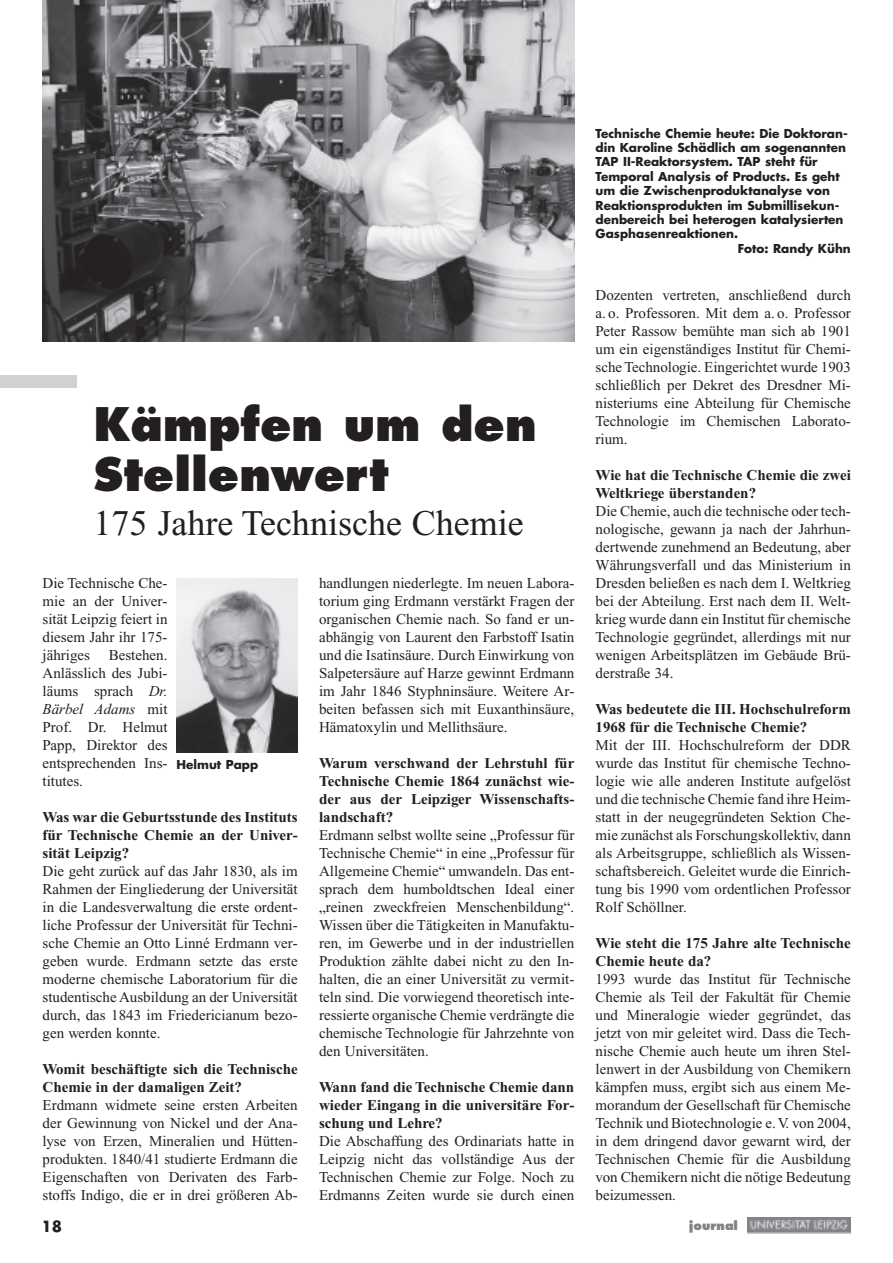
<style>
.page{position:relative;width:893px;height:1263px;background:#fff}
.page>*{position:absolute;margin:0;border:0;box-sizing:border-box;transform-origin:0 0}
.t1{font:800 45px/50.4px "Futura";color:#231f20}
.t2{font:36px "Times New Roman";color:#231f20}
.t3{font:15px/18px "Times New Roman";color:#231f20;text-align:justify}
.t4{font:700 15px/18px "Times New Roman";color:#231f20}
.t5{font:700 15px "Futura";color:#231f20}
.t6{font:700 12px "Futura";color:#231f20}
.t7{font:800 12px "Futura";color:#808285}
.s1{font-style:italic}
</style>
<div class="page">
<div style="left:747px;top:1218px;width:103px;height:16px;background:#c7c8ca"></div>
<img style="left:747px;top:1218px;width:103px;height:15px">
<div style="left:0;top:375px;width:77px;height:13px;background:#d1d2d4"></div>
<img style="left:43px;top:0;width:531px;height:341px">
<img style="left:176px;top:578px;width:122px;height:175px">
<h1 class="t1" style="left:94px;top:403px;width:444px">Kämpfen um den<br>Stellenwert</h1>
<h2 class="t2" style="left:94px;top:510px;width:432px">175 Jahre Technische Chemie</h2>
<p class="t3" style="left:43px;top:575px;width:126px">Die Technische Che&shy;mie an der Univer&shy;sität Leipzig feiert in diesem Jahr ihr 175- jähriges Bestehen.<br>Anlässlich des Jubi&shy;läums sprach <span class="s1">Dr.<br>Bärbel Adams</span> mit Prof. Dr. Helmut Papp, Direktor des entsprechenden Ins&shy;titutes.</p>
<p class="t4" style="left:43px;top:809px;width:257px;text-align:justify">Was war die Geburtsstunde des Instituts für Technische Chemie an der Univer&shy;sität Leipzig?</p>
<p class="t3" style="left:43px;top:863px;width:257px">Die geht zurück auf das Jahr 1830, als im Rahmen der Eingliederung der Universität in die Landesverwaltung die erste ordent&shy;liche Professur der Universität für Techni&shy;sche Chemie an Otto Linné Erdmann ver&shy;geben wurde. Erdmann setzte das erste moderne chemische Laboratorium für die studentische Ausbildung an der Universität durch, das 1843 im Friedericianum bezo&shy;gen werden konnte.</p>
<p class="t4" style="left:43px;top:1061px;width:257px">Womit beschäftigte sich die Technische<br>Chemie in der damaligen Zeit?</p>
<p class="t3" style="left:43px;top:1097px;width:257px">Erdmann widmete seine ersten Arbeiten der Gewinnung von Nickel und der Ana&shy;lyse von Erzen, Mineralien und Hütten&shy;produkten. 1840/41 studierte Erdmann die Eigenschaften von Derivaten des Farb&shy;stoffs Indigo, die er in drei größeren Ab-</p>
<p class="t6" style="left:176px;top:759px;width:83px">Helmut Papp</p>
<p class="t3" style="left:319px;top:575px;width:257px">handlungen niederlegte. Im neuen Labora&shy;torium ging Erdmann verstärkt Fragen der organischen Chemie nach. So fand er un&shy;abhängig von Laurent den Farbstoff Isatin und die Isatinsäure. Durch Einwirkung von Salpetersäure auf Harze gewinnt Erdmann im Jahr 1846 Styphninsäure. Weitere Ar&shy;beiten befassen sich mit Euxanthinsäure, Hämatoxylin und Mellithsäure.</p>
<p class="t4" style="left:319px;top:755px;width:257px;text-align:justify">Warum verschwand der Lehrstuhl für Technische Chemie 1864 zunächst wie&shy;der aus der Leipziger Wissenschafts&shy;landschaft?</p>
<p class="t3" style="left:319px;top:827px;width:257px">Erdmann selbst wollte seine „Professur für Technische Chemie“ in eine „Professur für Allgemeine Chemie“ umwandeln. Das ent&shy;sprach dem humboldtschen Ideal einer „reinen zweckfreien Menschenbildung“.<br>Wissen über die Tätigkeiten in Manufaktu&shy;ren, im Gewerbe und in der industriellen Produktion zählte dabei nicht zu den In&shy;halten, die an einer Universität zu vermit&shy;teln sind. Die vorwiegend theoretisch inte&shy;ressierte organische Chemie verdrängte die chemische Technologie für Jahrzehnte von den Universitäten.</p>
<p class="t4" style="left:319px;top:1079px;width:257px;text-align:justify">Wann fand die Technische Chemie dann wieder Eingang in die universitäre For&shy;schung und Lehre?</p>
<p class="t3" style="left:319px;top:1133px;width:257px">Die Abschaffung des Ordinariats hatte in Leipzig nicht das vollständige Aus der Technischen Chemie zur Folge. Noch zu Erdmanns Zeiten wurde sie durch einen</p>
<p class="t6" style="left:595px;top:128px;width:253px">Technische Chemie heute: Die Doktoran-</p>
<p class="t6" style="left:595px;top:142px;width:252px">din Karoline Schädlich am sogenannten</p>
<p class="t6" style="left:595px;top:156px;width:223px">TAP II-Reaktorsystem. TAP steht für</p>
<p class="t6" style="left:595px;top:171px;width:246px">Temporal Analysis of Products. Es geht</p>
<p class="t6" style="left:595px;top:185px;width:236px">um die Zwischenproduktanalyse von</p>
<p class="t6" style="left:595px;top:200px;width:245px">Reaktionsprodukten im Submillisekun-</p>
<p class="t6" style="left:595px;top:214px;width:249px">denbereich bei heterogen katalysierten</p>
<p class="t6" style="left:595px;top:228px;width:144px">Gasphasenreaktionen.</p>
<p class="t6" style="left:737px;top:243px;width:115px">Foto: Randy Kühn</p>
<p class="t3" style="left:595px;top:287px;width:257px">Dozenten vertreten, anschließend durch a. o. Professoren. Mit dem a. o. Professor Peter Rassow bemühte man sich ab 1901 um ein eigenständiges Institut für Chemi&shy;sche Technologie. Eingerichtet wurde 1903 schließlich per Dekret des Dresdner Mi&shy;nisteriums eine Abteilung für Chemische Technologie im Chemischen Laborato&shy;rium.</p>
<p class="t4" style="left:595px;top:467px;width:257px">Wie hat die Technische Chemie die zwei<br>Weltkriege überstanden?</p>
<p class="t3" style="left:595px;top:503px;width:257px">Die Chemie, auch die technische oder tech&shy;nologische, gewann ja nach der Jahrhun&shy;dertwende zunehmend an Bedeutung, aber Währungsverfall und das Ministerium in Dresden beließen es nach dem I. Weltkrieg bei der Abteilung. Erst nach dem II. Welt&shy;krieg wurde dann ein Institut für chemische Technologie gegründet, allerdings mit nur wenigen Arbeitsplätzen im Gebäude Brü&shy;derstraße 34.</p>
<p class="t4" style="left:595px;top:701px;width:257px">Was bedeutete die III. Hochschulreform<br>1968 für die Technische Chemie?</p>
<p class="t3" style="left:595px;top:737px;width:257px">Mit der III. Hochschulreform der DDR wurde das Institut für chemische Techno&shy;logie wie alle anderen Institute aufgelöst und die technische Chemie fand ihre Heim&shy;statt in der neugegründeten Sektion Che&shy;mie zunächst als Forschungskollektiv, dann als Arbeitsgruppe, schließlich als Wissen&shy;schaftsbereich. Geleitet wurde die Einrich&shy;tung bis 1990 vom ordentlichen Professor Rolf Schöllner.</p>
<p class="t4" style="left:595px;top:935px;width:257px">Wie steht die 175 Jahre alte Technische<br>Chemie heute da?</p>
<p class="t3" style="left:595px;top:971px;width:257px">1993 wurde das Institut für Technische Chemie als Teil der Fakultät für Chemie und Mineralogie wieder gegründet, das jetzt von mir geleitet wird. Dass die Tech&shy;nische Chemie auch heute um ihren Stel&shy;lenwert in der Ausbildung von Chemikern kämpfen muss, ergibt sich aus einem Me&shy;morandum der Gesellschaft für Chemische Technik und Biotechnologie e. V. von 2004, in dem dringend davor gewarnt wird, der Technischen Chemie für die Ausbildung von Chemikern nicht die nötige Bedeutung beizumessen.</p>
<p class="t5" style="left:42px;top:1219px;width:22px">18</p>
<p class="t7" style="left:689px;top:1220px;width:51px">journal</p>
</div>
